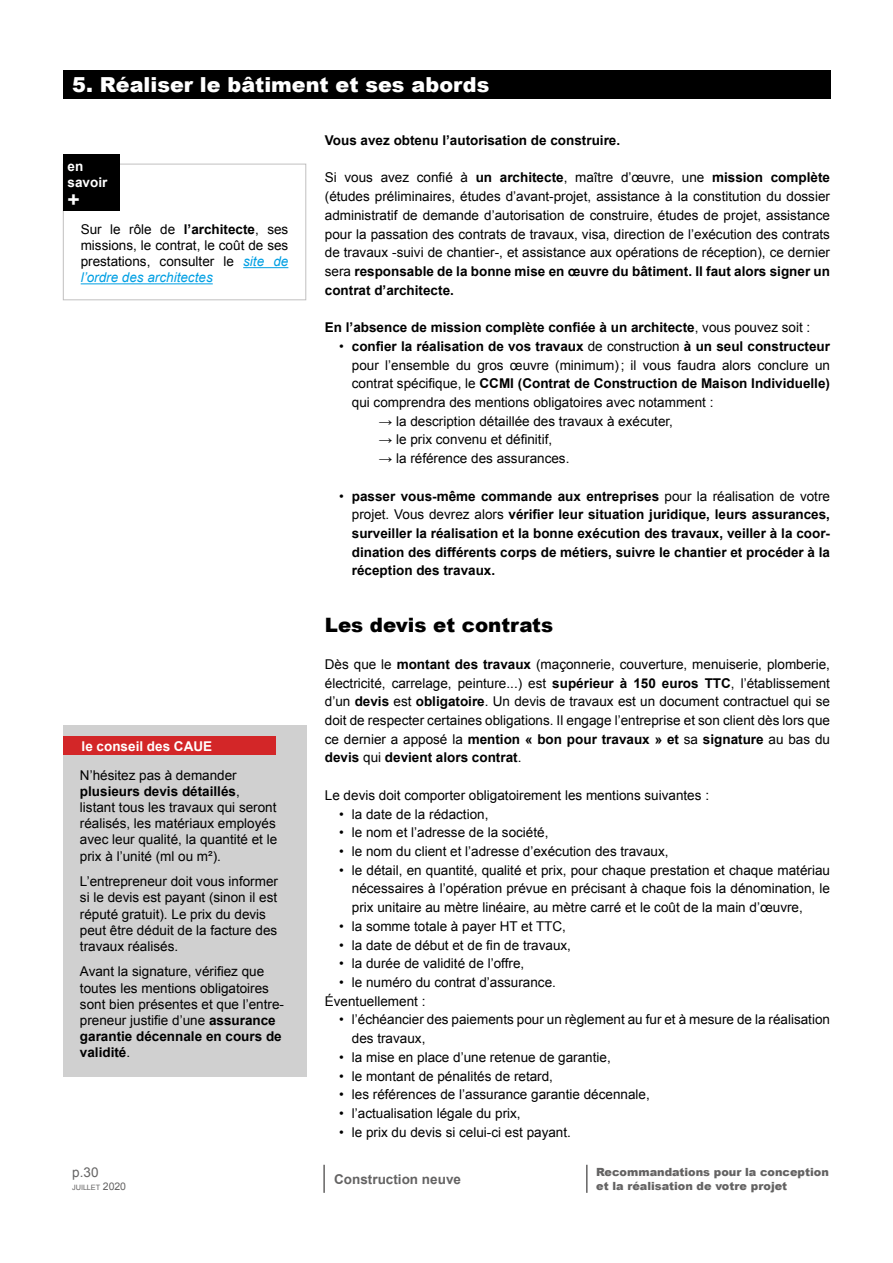
<style>
.page{position:relative;width:893px;height:1263px;background:#fff}
.page>*{position:absolute;margin:0;border:0;box-sizing:border-box;transform-origin:0 0}
.t1{font:700 20.85px "Arial";color:#fff}
.t2{font:900 20.7px "Arial";color:#fff}
.t3{font:900 19.8px "Arial";color:#000}
.t4{font:13.5px/18.8px "Arial";color:#000}
.t5{font:700 13.5px/18.8px "Arial";color:#000;text-align:justify}
.t6{font:700 13.5px/16.5px "Arial";color:#fff}
.t7{font:700 13.5px "Arial";color:#646363}
.t8{font:13.5px "Arial";color:#646363}
.t9{font:900 11.25px/13.5px "Arial";color:#646363}
.t10{font:7.35px "Arial";letter-spacing:-.015em;color:#646363}
.s1{font-weight:700}
.s2{font-style:italic;color:#009fe3}
.s3{font-size:10.5px}
.s4{font-weight:400}
</style>
<div class="page">
<hr style="left:586px;top:1165px;width:2px;height:28px;background:#646363">
<hr style="left:323px;top:1165px;width:2px;height:28px;background:#646363">
<div style="left:63px;top:70px;width:767px;height:28px;background:#000"></div>
<div style="left:63px;top:725px;width:243px;height:351px;background:#d0d0d0"></div>
<div style="left:63px;top:736px;width:213px;height:19px;background:#d32628"></div>
<hr style="left:243px;top:267px;width:45px;height:1px;background:#009fe3">
<hr style="left:81px;top:283px;width:132px;height:1px;background:#009fe3">
<div style="left:63px;top:164px;width:243px;height:136px;border:1px solid #c1c0c0"></div>
<div style="left:63px;top:154px;width:56px;height:56px;background:#000"></div>
<h2 class="t2" style="left:72px;top:73px;width:418px">5. Réaliser le bâtiment et ses abords</h2>
<p class="t6" style="left:68px;top:158px;width:41px">en savoir</p>
<h1 class="t1" style="left:68px;top:188px;width:14px">+</h1>
<p class="t4" style="left:81px;top:221px;width:209px;line-height:16.2px;text-align:justify">Sur le rôle de <span class="s1">l’architecte</span>, ses missions, le contrat, le coût de ses prestations, consulter le <span class="s2">site de l’ordre des architectes</span></p>
<p class="t6" style="left:82px;top:738px;width:132px">le conseil des CAUE</p>
<p class="t4" style="left:80px;top:767px;width:199px;line-height:16.2px">N’hésitez pas à demander <span class="s1">plusieurs devis détaillés</span>, listant tous les travaux qui seront réalisés, les matériaux employés avec leur qualité, la quantité et le prix à l’unité (ml ou m²).</p>
<p class="t4" style="left:80px;top:873px;width:200px;line-height:16.2px">L’entrepreneur doit vous informer si le devis est payant (sinon il est réputé gratuit). Le prix du devis peut être déduit de la facture des travaux réalisés.</p>
<p class="t4" style="left:80px;top:964px;width:206px;line-height:16.2px">Avant la signature, vérifiez que toutes les mentions obligatoires sont bien présentes et que l’entre&shy;preneur justifie d’une <span class="s1">assurance garantie décennale en cours de validité</span>.</p>
<p class="t8" style="left:72px;top:1164px;width:28px">p.30</p>
<p class="t10" style="left:72px;top:1182px;width:55px">juillet <span class="s3">2020</span></p>
<p class="t5" style="left:325px;top:131px;width:297px">Vous avez obtenu l’autorisation de construire.</p>
<p class="t4" style="left:325px;top:168px;width:507px;text-align:justify">Si vous avez confié à <span class="s1">un architecte</span>, maître d’œuvre, une <span class="s1">mission complète </span>(études préliminaires, études d’avant-projet, assistance à la constitution du dossier administratif de demande d’autorisation de construire, études de projet, assistance pour la passation des contrats de travaux, visa, direction de l’exécution des contrats de travaux -suivi de chantier-, et assistance aux opérations de réception), ce dernier sera <span class="s1">responsable de la bonne mise en œuvre du bâtiment. Il faut alors signer un contrat d’architecte.</span></p>
<p class="t5" style="left:325px;top:318px;width:487px">En l’absence de mission complète confiée à un architecte<span class="s4">, vous pouvez soit :</span></p>
<p class="t4" style="left:352px;top:337px;width:480px;text-align:justify;text-indent:-13px">• <span class="s1">confier la réalisation de vos travaux</span> de construction <span class="s1">à un seul constructeur </span>pour l’ensemble du gros œuvre (minimum); il vous faudra alors conclure un contrat spécifique, le <span class="s1">CCMI (Contrat de Construction de Maison Individuelle) </span>qui comprendra des mentions obligatoires avec notamment :</p>
<p class="t4" style="left:379px;top:412px;width:296px">→ la description détaillée des travaux à exécuter,</p>
<p class="t4" style="left:379px;top:430px;width:175px">→ le prix convenu et définitif,</p>
<p class="t4" style="left:379px;top:449px;width:192px">→ la référence des assurances.</p>
<p class="t5" style="left:352px;top:486px;width:480px;text-indent:-13px"><span class="s4">•</span> passer vous-même commande aux entreprises <span class="s4">pour la réalisation de votre projet. Vous devrez alors</span> vérifier leur situation juridique, leurs assurances, surveiller la réalisation et la bonne exécution des travaux, veiller à la coor&shy;dination des différents corps de métiers, suivre le chantier et procéder à la réception des travaux.</p>
<h3 class="t3" style="left:325px;top:613px;width:230px">Les devis et contrats</h3>
<p class="t4" style="left:325px;top:655px;width:507px;text-align:justify">Dès que le <span class="s1">montant des travaux</span> (maçonnerie, couverture, menuiserie, plomberie, électricité, carrelage, peinture...) est <span class="s1">supérieur à 150 euros TTC</span>, l’établissement d’un <span class="s1">devis</span> est <span class="s1">obligatoire</span>. Un devis de travaux est un document contractuel qui se doit de respecter certaines obligations. Il engage l’entreprise et son client dès lors que ce dernier a apposé la <span class="s1">mention « bon pour travaux » et</span> sa <span class="s1">signature</span> au bas du <span class="s1">devis</span> qui <span class="s1">devient alors contrat</span>.</p>
<p class="t4" style="left:325px;top:786px;width:386px">Le devis doit comporter obligatoirement les mentions suivantes :</p>
<p class="t4" style="left:339px;top:805px;width:151px">• la date de la rédaction,</p>
<p class="t4" style="left:339px;top:823px;width:211px">• le nom et l’adresse de la société,</p>
<p class="t4" style="left:339px;top:842px;width:331px">• le nom du client et l’adresse d’exécution des travaux,</p>
<p class="t4" style="left:352px;top:861px;width:480px;text-align:justify;text-indent:-13px">• le détail, en quantité, qualité et prix, pour chaque prestation et chaque matériau nécessaires à l’opération prévue en précisant à chaque fois la dénomination, le prix unitaire au mètre linéaire, au mètre carré et le coût de la main d’œuvre,</p>
<p class="t4" style="left:339px;top:917px;width:228px">• la somme totale à payer HT et TTC,</p>
<p class="t4" style="left:339px;top:936px;width:233px">• la date de début et de fin de travaux,</p>
<p class="t4" style="left:339px;top:954px;width:187px">• la durée de validité de l’offre,</p>
<p class="t4" style="left:325px;top:973px;width:233px;text-indent:14px">• le numéro du contrat d’assurance.<br>Éventuellement :</p>
<p class="t4" style="left:352px;top:1010px;width:480px;text-indent:-13px">• l’échéancier des paiements pour un règlement au fur et à mesure de la réalisation des travaux,</p>
<p class="t4" style="left:339px;top:1048px;width:273px">• la mise en place d’une retenue de garantie,</p>
<p class="t4" style="left:339px;top:1067px;width:215px">• le montant de pénalités de retard,</p>
<p class="t4" style="left:339px;top:1085px;width:312px">• les références de l’assurance garantie décennale,</p>
<p class="t4" style="left:339px;top:1104px;width:183px">• l’actualisation légale du prix,</p>
<p class="t4" style="left:339px;top:1123px;width:233px">• le prix du devis si celui-ci est payant.</p>
<p class="t7" style="left:334px;top:1171px;width:128px">Construction neuve</p>
<p class="t9" style="left:596px;top:1165px;width:234px">Recommandations pour la conception et la réalisation de votre projet</p>
</div>
